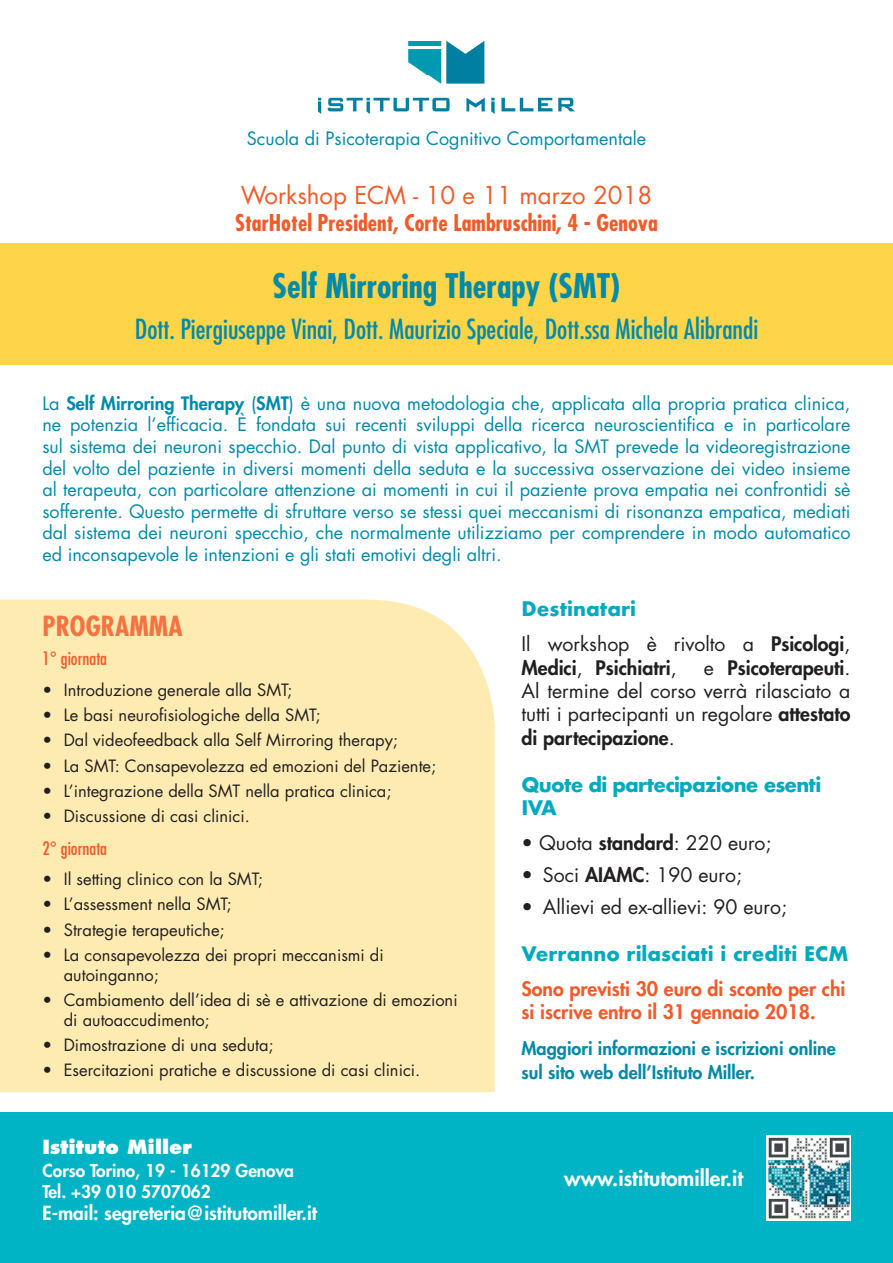
<style>
.page{position:relative;width:893px;height:1263px;background:#fff}
.page>*{position:absolute;margin:0;border:0;box-sizing:border-box;transform-origin:0 0}
.t1{font:700 condensed 33px "Futura";color:#008aaa}
.t2{font:condensed 27px "Futura";color:#008aaa}
.t3{font:700 condensed 27px "Futura";color:#f37442}
.Normale{font:24px "Futura";color:#f15b2a}
.Normale-2{font:700 condensed 22.5px "Futura";color:#f15b2a}
.t4{font:800 21px "Futura";color:#fff}
.bullet{font:19.5px/23.4px "Futura";color:#231f20;text-align:justify}
.Normale-3{font:800 19.5px/23.4px "Futura";color:#f15b2a}
.t5{font:800 19.5px/23.4px "Futura";color:#231f20}
.Normale-4{font:700 19.5px "Futura";color:#00aabe}
.Normale-5{font:700 19.5px/23.4px "Futura";letter-spacing:-.04em;color:#00aabe}
.Normale-6{font:800 18.9px "Futura";color:#fff}
.Normale-7{font:800 18.9px "Futura";color:#fff}
.Normale-8{font:18px/21.6px "Futura";color:#008aaa;text-align:justify}
.t6{font:800 18px/24px "Futura";color:#008aaa}
.t7{font:condensed 18px "Futura";color:#f15b2a}
.Normale-9{font:800 17.25px "Futura";color:#fff}
.t8{font:16.5px/19.8px "Futura";color:#231f20}
.s1{font-weight:800}
.s2{font-weight:400}
</style>
<div class="page">
<div style="left:0;top:600px;width:495px;height:492px;background:#feebb2"></div>
<div style="left:0;top:1112px;width:893px;height:151px;background:#00b3c5"></div>
<img style="left:319px;top:42px;width:255px;height:72px">
<div style="left:0;top:243px;width:893px;height:122px;background:#fed549"></div>
<img style="left:766px;top:1135px;width:84px;height:85px">
<p class="Normale-8" style="left:247px;top:127px;width:401px">Scuola di Psicoterapia Cognitivo Comportamentale</p>
<p class="Normale" style="left:241px;top:178px;width:413px">Workshop ECM - 10 e 11 marzo 2018</p>
<p class="Normale-2" style="left:235px;top:208px;width:424px">StarHotel President, Corte Lambruschini, 4 - Genova</p>
<p class="t1" style="left:273px;top:264px;width:349px">Self Mirroring Therapy (SMT)</p>
<p class="t2" style="left:135px;top:312px;width:625px">Dott. Piergiuseppe Vinai, Dott. Maurizio Speciale, Dott.ssa Michela Alibrandi</p>
<p class="Normale-8" style="left:42px;top:392px;width:810px">La <span class="s1">Self Mirroring Therapy</span> (<span class="s1">SMT</span>) è una nuova metodologia che, applicata alla propria pratica clinica, ne potenzia l’efficacia. È fondata sui recenti sviluppi della ricerca neuroscientifica e in particolare sul sistema dei neuroni specchio. Dal punto di vista applicativo, la SMT prevede la videoregistrazione del volto del paziente in diversi momenti della seduta e la successiva osservazione dei video insieme al terapeuta, con particolare attenzione ai momenti in cui il paziente prova empatia nei confrontidi sè sofferente. Questo permette di sfruttare verso se stessi quei meccanismi di risonanza empatica, mediati dal sistema dei neuroni specchio, che normalmente utilizziamo per comprendere in modo automatico ed inconsapevole le intenzioni e gli stati emotivi degli altri.</p>
<p class="Normale-4" style="left:522px;top:595px;width:116px">Destinatari</p>
<p class="t5" style="left:522px;top:632px;width:330px"><span class="s2">Il workshop è rivolto a</span> Psicologi<span class="s2">,<br></span>Medici<span class="s2">,</span> Psichiatri<span class="s2">,</span></p>
<p class="t3" style="left:43px;top:608px;width:142px">PROGRAMMA</p>
<p class="t7" style="left:43px;top:647px;width:66px">1° giornata</p>
<p class="t8" style="left:43px;top:680px;width:251px">• Introduzione generale alla SMT;</p>
<p class="t8" style="left:43px;top:705px;width:279px">• Le basi neurofisiologiche della SMT;</p>
<p class="t8" style="left:43px;top:730px;width:357px">• Dal videofeedback alla Self Mirroring therapy;</p>
<p class="t8" style="left:43px;top:755px;width:395px">• La SMT: Consapevolezza ed emozioni del Paziente;</p>
<p class="t8" style="left:43px;top:781px;width:351px">• L’integrazione della SMT nella pratica clinica;</p>
<p class="t8" style="left:43px;top:806px;width:209px">• Discussione di casi clinici.</p>
<p class="t7" style="left:43px;top:836px;width:66px">2° giornata</p>
<p class="t8" style="left:43px;top:869px;width:222px">• Il setting clinico con la SMT;</p>
<p class="t8" style="left:43px;top:894px;width:191px">• L’assessment nella SMT;</p>
<p class="t8" style="left:43px;top:919px;width:184px">• Strategie terapeutiche;</p>
<p class="t8" style="left:64px;top:944px;width:322px;text-indent:-21px">• La consapevolezza dei propri meccanismi di autoinganno;</p>
<p class="t8" style="left:64px;top:989px;width:395px;text-indent:-21px">• Cambiamento dell’idea di sè e attivazione di emozioni di autoaccudimento;</p>
<p class="t8" style="left:43px;top:1034px;width:233px">• Dimostrazione di una seduta;</p>
<p class="t8" style="left:43px;top:1060px;width:379px">• Esercitazioni pratiche e discussione di casi clinici.</p>
<p class="bullet" style="left:522px;top:655px;width:330px;text-indent:182px">e <span class="s1">Psicoterapeuti</span>.<br>Al termine del corso verrà rilasciato a tutti i partecipanti un regolare <span class="s1">attestato di partecipazione</span>.</p>
<p class="Normale-5" style="left:522px;top:773px;width:301px">Quote di partecipazione esenti<br>IVA</p>
<p class="bullet" style="left:522px;top:831px;width:251px">• Quota <span class="s1">standard</span>: 220 euro;</p>
<p class="bullet" style="left:522px;top:863px;width:222px">• Soci <span class="s1">AIAMC</span>: 190 euro;</p>
<p class="bullet" style="left:522px;top:895px;width:267px">• Allievi ed ex-allievi: 90 euro;</p>
<p class="Normale-4" style="left:522px;top:939px;width:328px">Verranno rilasciati i crediti ECM</p>
<p class="Normale-3" style="left:522px;top:977px;width:325px">Sono previsti 30 euro di sconto per chi si iscrive entro il 31 gennaio 2018.</p>
<p class="t6" style="left:522px;top:1036px;width:316px">Maggiori informazioni e iscrizioni online sul sito web dell’Istituto Miller.</p>
<p class="Normale-7" style="left:43px;top:1135px;width:151px">Istituto Miller</p>
<p class="Normale-9" style="left:43px;top:1159px;width:253px">Corso Torino, 19 - 16129 Genova</p>
<p class="Normale-9" style="left:43px;top:1180px;width:170px">Tel. +39 010 5707062</p>
<p class="Normale-6" style="left:43px;top:1201px;width:276px">E-mail: segreteria@istitutomiller.it</p>
<p class="t4" style="left:564px;top:1164px;width:180px">www.istitutomiller.it</p>
</div>
